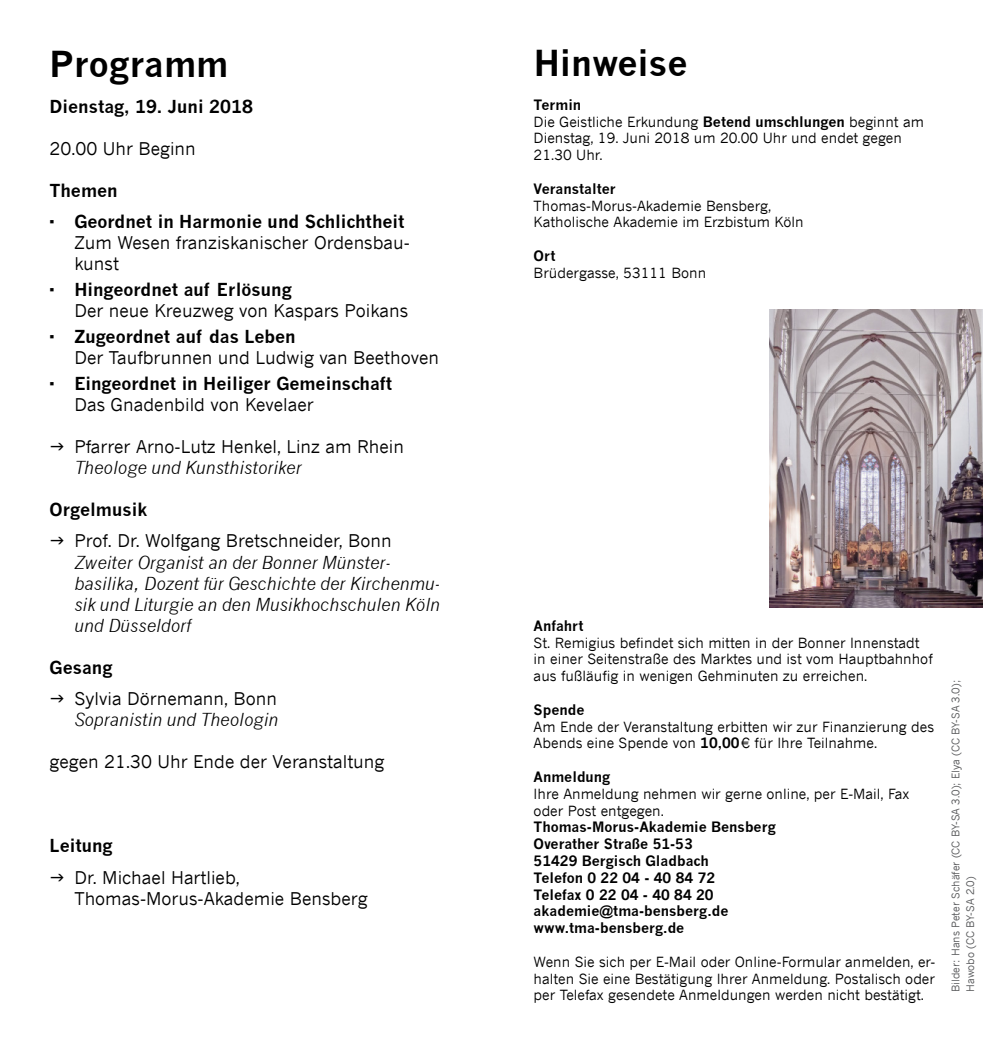
<style>
.page{position:relative;width:983px;height:1042px;background:#fff}
.page>*{position:absolute;margin:0;border:0;box-sizing:border-box;transform-origin:0 0}
.t1{font:700 35px "News Gothic";color:#000}
.t2{font:17.5px/21px "News Gothic";color:#000}
.t3{font:italic 17.5px/21px "News Gothic";color:#000}
.t4{font:700 17.5px/31.5px "News Gothic";color:#000}
.t5{font:14px/16.8px "News Gothic";color:#000}
.t6{font:700 14px/16.8px "News Gothic";color:#000}
.t7{font:10.5px/14.7px "News Gothic";color:#58595b}
.s1{font-weight:700}
</style>
<div class="page">
<img style="left:769px;top:309px;width:213px;height:298px">
<h1 class="t1" style="left:50px;top:43px;width:180px">Programm</h1>
<p class="t4" style="left:50px;top:90px;width:205px">Dienstag, 19. Juni 2018</p>
<p class="t2" style="left:50px;top:137px;width:148px">20.00 Uhr Beginn</p>
<p class="t4" style="left:74px;top:174px;width:331px;text-indent:-25px">Themen<br>Geordnet in Harmonie und Schlichtheit</p>
<p class="t2" style="left:74px;top:232px;width:337px">Zum Wesen franziskanischer Ordensbau&shy;kunst</p>
<p class="t4" style="left:74px;top:274px;width:219px">Hingeordnet auf Erlösung</p>
<p class="t2" style="left:74px;top:300px;width:335px">Der neue Kreuzweg von Kaspars Poikans</p>
<p class="t4" style="left:74px;top:320px;width:223px">Zugeordnet auf das Leben</p>
<p class="t2" style="left:74px;top:347px;width:366px">Der Taufbrunnen und Ludwig van Beethoven</p>
<p class="t4" style="left:74px;top:367px;width:319px">Eingeordnet in Heiliger Gemeinschaft</p>
<p class="t2" style="left:74px;top:394px;width:241px">Das Gnadenbild von Kevelaer</p>
<p class="t2" style="left:74px;top:436px;width:331px">Pfarrer Arno-Lutz Henkel, Linz am Rhein</p>
<p class="t3" style="left:74px;top:457px;width:229px">Theologe und Kunsthistoriker</p>
<p class="t4" style="left:50px;top:493px;width:99px">Orgelmusik</p>
<p class="t2" style="left:74px;top:530px;width:319px">Prof. Dr. Wolfgang Bretschneider, Bonn</p>
<p class="t3" style="left:74px;top:551px;width:367px">Zweiter Organist an der Bonner Münster&shy;basilika, Dozent für Geschichte der Kirchenmu&shy;sik und Liturgie an den Musikhochschulen Köln und Düsseldorf</p>
<p class="t4" style="left:50px;top:651px;width:64px">Gesang</p>
<p class="t2" style="left:74px;top:688px;width:204px">Sylvia Dörnemann, Bonn</p>
<p class="t3" style="left:74px;top:709px;width:205px">Sopranistin und Theologin</p>
<p class="t2" style="left:50px;top:751px;width:336px">gegen 21.30 Uhr Ende der Veranstaltung</p>
<p class="t4" style="left:50px;top:829px;width:64px">Leitung</p>
<p class="t2" style="left:74px;top:866px;width:294px">Dr. Michael Hartlieb,<br>Thomas-Morus-Akademie Bensberg</p>
<h1 class="t1" style="left:533px;top:42px;width:155px">Hinweise</h1>
<p class="t5" style="left:533px;top:96px;width:392px"><span class="s1">Termin<br></span>Die Geistliche Erkundung <span class="s1">Betend umschlungen</span> beginnt am<br>Dienstag, 19. Juni 2018 um 20.00 Uhr und endet gegen<br>21.30 Uhr.</p>
<p class="t6" style="left:533px;top:180px;width:84px">Veranstalter</p>
<p class="t5" style="left:533px;top:197px;width:271px">Thomas-Morus-Akademie Bensberg,<br>Katholische Akademie im Erzbistum Köln</p>
<p class="t6" style="left:533px;top:247px;width:23px">Ort</p>
<p class="t5" style="left:533px;top:264px;width:174px">Brüdergasse, 53111 Bonn</p>
<p class="t6" style="left:533px;top:617px;width:52px">Anfahrt</p>
<p class="t5" style="left:533px;top:634px;width:400px">St. Remigius befindet sich mitten in der Bonner Innenstadt in einer Seitenstraße des Marktes und ist vom Hauptbahnhof aus fußläufig in wenigen Gehminuten zu erreichen.</p>
<p class="t6" style="left:533px;top:701px;width:52px">Spende</p>
<p class="t5" style="left:533px;top:718px;width:402px">Am Ende der Veranstaltung erbitten wir zur Finanzierung des<br>Abends eine Spende von <span class="s1">10,00</span>€ für Ihre Teilnahme.</p>
<p class="t6" style="left:533px;top:768px;width:78px">Anmeldung</p>
<p class="t5" style="left:533px;top:785px;width:377px">Ihre Anmeldung nehmen wir gerne online, per E-Mail, Fax oder Post entgegen.</p>
<p class="t6" style="left:533px;top:818px;width:243px">Thomas-Morus-Akademie Bensberg<br>Overather Straße 51-53<br>51429 Bergisch Gladbach<br>Telefon 0 22 04 - 40 84 72<br>Telefax 0 22 04 - 40 84 20 akademie@tma-bensberg.de www.tma-bensberg.de</p>
<p class="t5" style="left:533px;top:953px;width:403px;text-align:justify">Wenn Sie sich per E-Mail oder Online-Formular anmelden, er&shy;halten Sie eine Bestätigung Ihrer Anmeldung. Postalisch oder per Telefax gesendete Anmeldungen werden nicht bestätigt.</p>
<p class="t7" style="left:947px;top:992px;width:313px;rotate:-90deg">Bilder: Hans Peter Schäfer (CC BY-SA 3.0); Elya (CC BY-SA 3.0);<br>Hawobo (CC BY-SA 2.0)</p>
</div>
